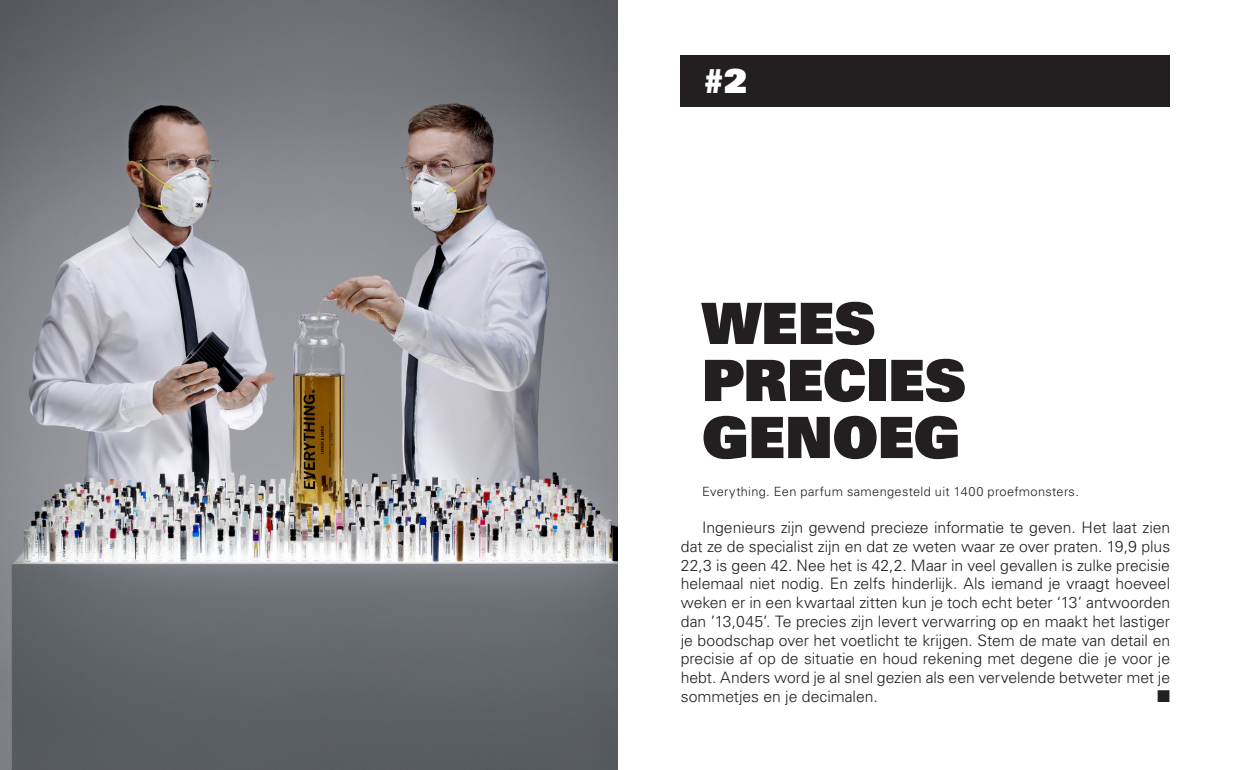
<style>
.page{position:relative;width:1234px;height:770px;background:#fff}
.page>*{position:absolute;margin:0;border:0;box-sizing:border-box;transform-origin:0 0}
.Heading-2019{font:57px/57px "Univers LT Std X Black";color:#231f20}
.Nummering{font:33px "Univers LT Std X Black";color:#fff}
.BROODTEKST-2019{font:300 15.75px/18.8px "Univers LT Std";letter-spacing:-.005em;color:#231f20;text-align:justify}
.BROODTEKST-2019-2{font:15.75px "European Pi Std 3";color:#231f20}
.Subheading-2019{font:300 12.75px "Univers LT Std";letter-spacing:.025em;color:#231f20}
</style>
<div class="page">
<img style="left:0;top:0;width:617px;height:770px">
<div style="left:680px;top:55px;width:489px;height:51px;background:#231f20"></div>
<p class="Nummering" style="left:702px;top:59px;width:46px">#2</p>
<p class="Heading-2019" style="left:702px;top:293px;width:175px">WEES</p>
<p class="Heading-2019" style="left:702px;top:350px;width:265px">PRECIES<br>GENOEG</p>
<p class="Subheading-2019" style="left:702px;top:483px;width:378px">Everything. Een parfum samengesteld uit 1400 proefmonsters.</p>
<p class="BROODTEKST-2019" style="left:680px;top:518px;width:491px;text-indent:21px">Ingenieurs zijn gewend precieze informatie te geven. Het laat zien dat ze de specialist zijn en dat ze weten waar ze over praten. 19,9 plus 22,3 is geen 42. Nee het is 42,2. Maar in veel gevallen is zulke precisie helemaal niet nodig. En zelfs hinderlijk. Als iemand je vraagt hoeveel weken er in een kwartaal zitten kun je toch echt beter ‘13’ antwoorden dan ’13,045’. Te precies zijn levert verwarring op en maakt het lastiger je boodschap over het voetlicht te krijgen. Stem de mate van detail en precisie af op de situatie en houd rekening met degene die je voor je hebt. Anders word je al snel gezien als een vervelende betweter met je sommetjes en je decimalen.</p>
<p class="BROODTEKST-2019-2" style="left:1156px;top:686px;width:15px">■</p>
</div>
